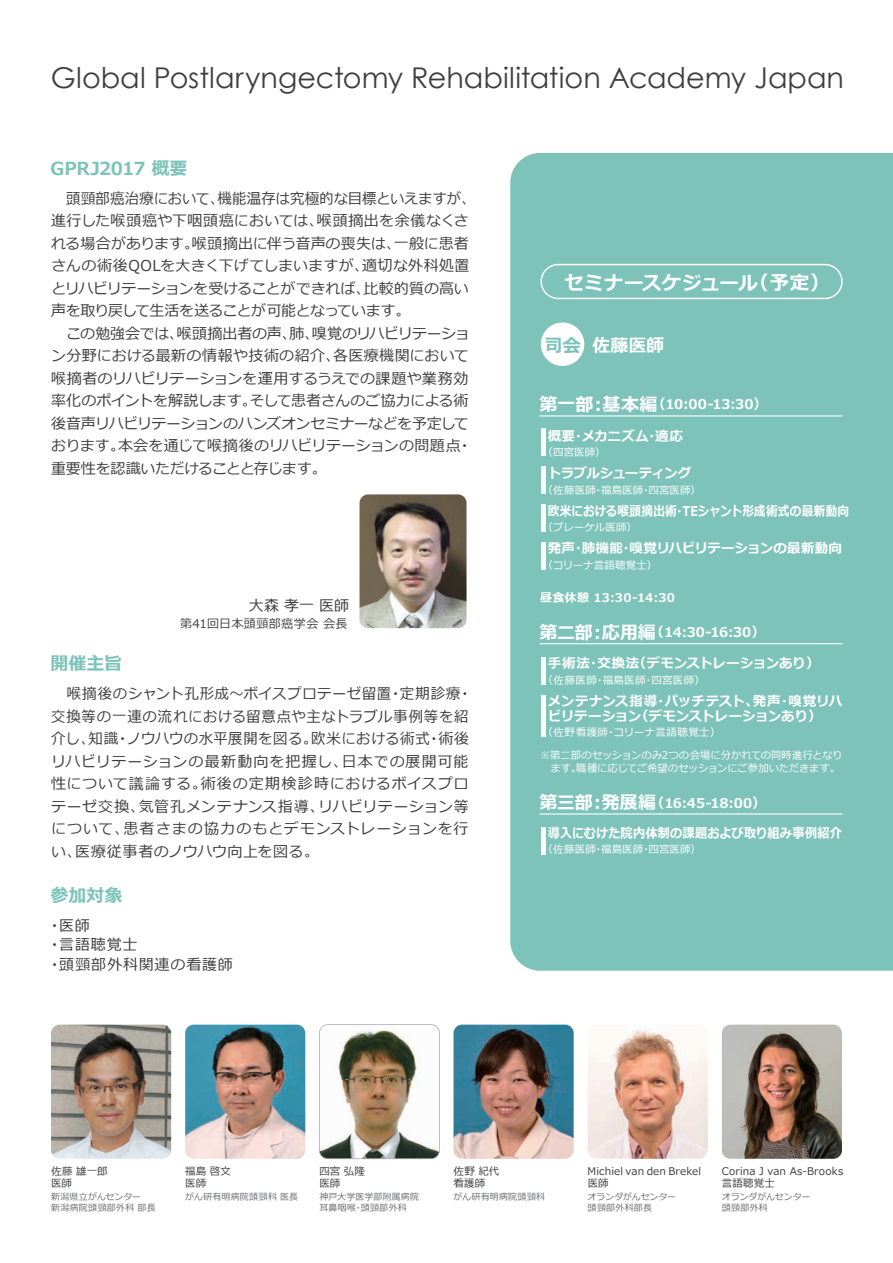
<style>
.page{position:relative;width:893px;height:1263px;background:#fff}
.page>*{position:absolute;margin:0;border:0;box-sizing:border-box;transform-origin:0 0}
.t1{font:28.65px "Century Gothic";color:#3e3e3f}
.t2{font:700 19.5px "Meiryo";letter-spacing:.005em;color:#fff}
.t3{font:700 18px "Meiryo";letter-spacing:-.01em;color:#7dc3ba}
.t4{font:700 18px "Meiryo";color:#fff}
.t5{font:15px/22.5px "Meiryo";letter-spacing:-.01em;color:#3e3e3f;scale:.96 1}
.t6{font:15px/22.5px "Meiryo";letter-spacing:.045em;color:#3e3e3f;scale:.96 1}
.t7{font:15px/19.5px "Meiryo";letter-spacing:.055em;color:#3e3e3f}
.t8{font:15px "Meiryo";letter-spacing:.01em;color:#3e3e3f}
.t9{font:700 13.5px/15px "Meiryo";color:#fff}
.t10{font:700 13.5px "Meiryo";color:#fff;scale:.86 1}
.t11{font:700 13.5px "Meiryo";color:#fff;scale:.9 1}
.t12{font:700 13.5px "Meiryo";letter-spacing:-.04em;color:#fff}
.t13{font:700 12px "Meiryo";letter-spacing:.025em;color:#fff}
.t14{font:12px "Meiryo";letter-spacing:.035em;color:#3e3e3f}
.t15{font:10.5px/22.8px "Meiryo";letter-spacing:.005em;color:#fff}
.t16{font:10.5px/12px "Meiryo";letter-spacing:.015em;color:#3e3e3f}
.t17{font:10.5px "Meiryo";letter-spacing:-.015em;color:#fff}
.t18{font:10.5px "Meiryo";letter-spacing:.035em;color:#fff}
.t19{font:9px/10.5px "Meiryo";letter-spacing:.02em;color:#6c6d70}
.t20{font:9px/10.5px "Meiryo";letter-spacing:-.005em;color:#6c6d70}
.s1{font-size:18px}
</style>
<div class="page">
<div style="left:510px;top:153px;width:383px;height:818px;background:#7dc3ba"></div>
<hr style="left:541px;top:429px;width:4px;height:27px;background:#fff">
<hr style="left:541px;top:657px;width:4px;height:27px;background:#fff">
<hr style="left:541px;top:695px;width:4px;height:42px;background:#fff">
<hr style="left:541px;top:827px;width:4px;height:27px;background:#fff">
<hr style="left:541px;top:467px;width:4px;height:27px;background:#fff">
<hr style="left:541px;top:504px;width:4px;height:27px;background:#fff">
<hr style="left:541px;top:542px;width:4px;height:27px;background:#fff">
<hr style="left:539px;top:415px;width:303px;height:1px;background:#fff">
<hr style="left:539px;top:643px;width:303px;height:1px;background:#fff">
<hr style="left:539px;top:813px;width:303px;height:1px;background:#fff">
<div style="left:541px;top:322px;width:43px;height:44px;background:#fff;border-radius:50%"></div>
<svg style="left:540px;top:264px;width:303px;height:35px"></svg>
<img style="left:359px;top:494px;width:107px;height:134px">
<img style="left:51px;top:1025px;width:120px;height:134px">
<img style="left:185px;top:1025px;width:120px;height:134px">
<svg style="left:319px;top:1024px;width:121px;height:135px"></svg>
<img style="left:453px;top:1025px;width:121px;height:134px">
<img style="left:588px;top:1028px;width:120px;height:131px">
<img style="left:722px;top:1025px;width:120px;height:134px">
<h1 class="t1" style="left:51px;top:60px;width:795px">Global Postlaryngectomy Rehabilitation Academy Japan</h1>
<p class="t3" style="left:50px;top:156px;width:139px">GPRJ2017 概要</p>
<p class="t5" style="left:51px;top:188px;width:444px;text-indent:15px">頭頸部癌治療において、機能温存は究極的な目標といえますが、進行した喉頭癌や下咽頭癌においては、喉頭摘出を余儀なくされる場合があります。喉頭摘出に伴う音声の喪失は、一般に患者さんの術後QOLを大きく下げてしまいますが、適切な外科処置とリハビリテーションを受けることができれば、比較的質の高い声を取り戻して生活を送ることが可能となっています。<br>　この勉強会では、喉頭摘出者の声、肺、嗅覚のリハビリテーション分野における最新の情報や技術の紹介、各医療機関において喉摘者のリハビリテーションを運用するうえでの課題や業務効率化のポイントを解説します。そして患者さんのご協力による術後音声リハビリテーションのハンズオンセミナーなどを予定しております。本会を通じて喉摘後のリハビリテーションの問題点・重要性を認識いただけることと存じます。</p>
<p class="t3" style="left:50px;top:651px;width:73px">開催主旨</p>
<p class="t8" style="left:249px;top:595px;width:102px">大森 孝一 医師</p>
<p class="t14" style="left:180px;top:615px;width:169px">第41回日本頭頸部癌学会 会長</p>
<p class="t6" style="left:51px;top:683px;width:440px;text-indent:16px">喉摘後のシャント孔形成～ボイスプロテーゼ留置・定期診療・交換等の一連の流れにおける留意点や主なトラブル事例等を紹介し、知識・ノウハウの水平展開を図る。欧米における術式・術後リハビリテーションの最新動向を把握し、日本での展開可能性について議論する。術後の定期検診時におけるボイスプロテーゼ交換、気管孔メンテナンス指導、リハビリテーション等について、患者さまの協力のもとデモンストレーションを行い、医療従事者のノウハウ向上を図る。</p>
<p class="t3" style="left:50px;top:883px;width:74px">参加対象</p>
<p class="t7" style="left:47px;top:916px;width:187px">・医師<br>・言語聴覚士<br>・頭頸部外科関連の看護師</p>
<h2 class="t2" style="left:565px;top:269px;width:267px">セミナースケジュール（予定）</h2>
<p class="t3" style="left:545px;top:333px;width:37px">司会</p>
<p class="t4" style="left:592px;top:333px;width:74px">佐藤医師</p>
<p class="t9" style="left:539px;top:397px;width:229px"><span class="s1">第一部：基本編</span>（10:00-13:30）</p>
<p class="t9" style="left:548px;top:429px;width:136px">概要・メカニズム・適応</p>
<p class="t15" style="left:543px;top:441px;width:65px">（四宮医師）</p>
<p class="t12" style="left:548px;top:464px;width:145px">トラブルシューティング</p>
<p class="t15" style="left:543px;top:479px;width:160px">（佐藤医師・福島医師・四宮医師）</p>
<p class="t10" style="left:548px;top:501px;width:352px">欧米における喉頭摘出術・TEシャント形成術式の最新動向</p>
<p class="t15" style="left:543px;top:516px;width:96px">（ブレーケル医師）</p>
<p class="t9" style="left:548px;top:542px;width:295px">発声・肺機能・嗅覚リハビリテーションの最新動向</p>
<p class="t15" style="left:543px;top:554px;width:116px">（コリーナ言語聴覚士）</p>
<p class="t13" style="left:540px;top:590px;width:136px">昼食休憩 13:30-14:30</p>
<p class="t9" style="left:539px;top:626px;width:227px"><span class="s1">第二部：応用編</span>（14:30-16:30）</p>
<p class="t9" style="left:548px;top:657px;width:273px">手術法・交換法（デモンストレーションあり）</p>
<p class="t18" style="left:543px;top:672px;width:164px">（佐藤医師・福島医師・四宮医師）</p>
<p class="t9" style="left:548px;top:694px;width:296px">メンテナンス指導・パッチテスト、発声・嗅覚リハビリテーション（デモンストレーションあり）</p>
<p class="t15" style="left:540px;top:721px;width:304px">（佐野看護師・コリーナ言語聴覚士）<br>※第二部のセッションのみ2つの会場に分かれての同時進行となり</p>
<p class="t17" style="left:550px;top:761px;width:291px">ます。職種に応じてご希望のセッションにご参加いただきます。</p>
<p class="t9" style="left:539px;top:796px;width:228px"><span class="s1">第三部：発展編</span>（16:45-18:00）</p>
<p class="t11" style="left:548px;top:824px;width:328px">導入にむけた院内体制の課題および取り組み事例紹介</p>
<p class="t15" style="left:543px;top:839px;width:160px">（佐藤医師・福島医師・四宮医師）</p>
<p class="t16" style="left:51px;top:1165px;width:58px">佐藤 雄一郎医師</p>
<p class="t19" style="left:51px;top:1192px;width:106px">新潟県立がんセンター<br>新潟病院頭頸部外科 部長</p>
<p class="t16" style="left:185px;top:1165px;width:47px">福島 啓文医師</p>
<p class="t19" style="left:185px;top:1192px;width:115px">がん研有明病院頭頸科 医長</p>
<p class="t16" style="left:319px;top:1165px;width:47px">四宮 弘隆医師</p>
<p class="t19" style="left:319px;top:1192px;width:101px">神戸大学医学部附属病院耳鼻咽喉・頭頸部外科</p>
<p class="t16" style="left:453px;top:1165px;width:47px">佐野 紀代看護師</p>
<p class="t19" style="left:453px;top:1192px;width:93px">がん研有明病院頭頸科</p>
<p class="t16" style="left:588px;top:1165px;width:115px">Michiel van den Brekel医師</p>
<p class="t19" style="left:588px;top:1192px;width:90px">オランダがんセンター頭頸部外科部長</p>
<p class="t16" style="left:722px;top:1165px;width:123px">Corina J van As-Brooks言語聴覚士</p>
<p class="t20" style="left:722px;top:1192px;width:90px">オランダがんセンター頭頸部外科</p>
</div>
